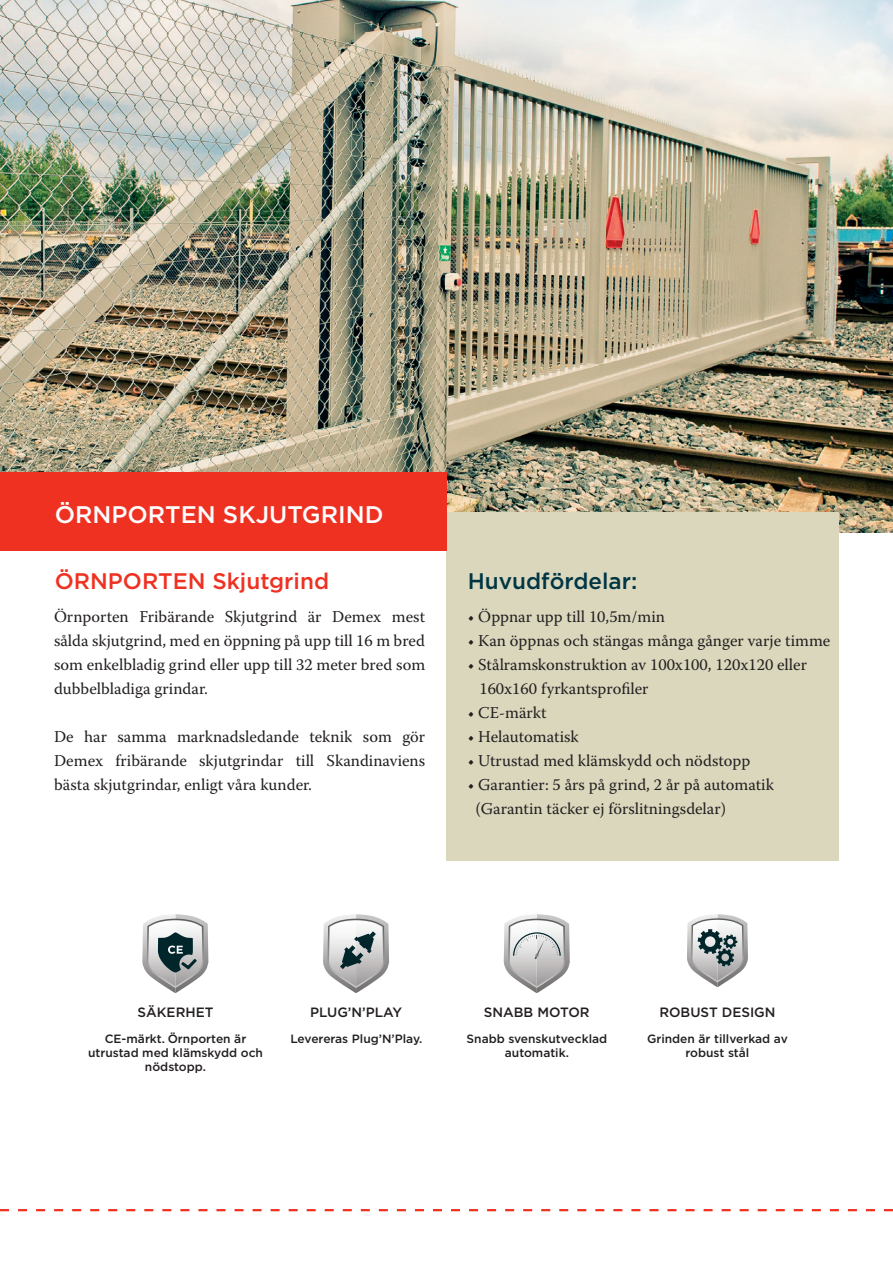
<style>
.page{position:relative;width:893px;height:1263px;background:#fff}
.page>*{position:absolute;margin:0;border:0;box-sizing:border-box;transform-origin:0 0}
.t1{font:500 24px "Gotham";color:#fff}
.t2{font:500 22.5px "Gotham";color:#ef3122}
.t3{font:500 22.5px "Gotham";color:#003644}
.t4{font:16.5px/24px "Warnock Pro";color:#231f20;text-align:justify}
.t5{font:500 13.5px "Gotham";color:#231f20}
.t6{font:500 12px/14.4px "Gotham";color:#231f20;text-align:center}
</style>
<div class="page">
<svg style="left:142px;top:914px;width:67px;height:79px"></svg>
<img style="left:0;top:0;width:893px;height:533px">
<div style="left:446px;top:512px;width:393px;height:348px;background:#dad7bd"></div>
<div style="left:0;top:472px;width:446px;height:79px;background:#ef3122"></div>
<svg style="left:687px;top:914px;width:61px;height:73px"></svg>
<svg style="left:323px;top:914px;width:66px;height:79px"></svg>
<svg style="left:504px;top:914px;width:66px;height:79px"></svg>
<svg style="left:0;top:1209px;width:893px;height:2px"></svg>
<h1 class="t1" style="left:55px;top:501px;width:330px">ÖRNPORTEN SKJUTGRIND</h1>
<h2 class="t2" style="left:55px;top:568px;width:276px">ÖRNPORTEN Skjutgrind</h2>
<p class="t4" style="left:54px;top:604px;width:373px">Örnporten Fribärande Skjutgrind är Demex mest sålda skjutgrind, med en öppning på upp till 16 m bred som enkelbladig grind eller upp till 32 meter bred som dubbelbladiga grindar.</p>
<p class="t4" style="left:54px;top:724px;width:373px">De har samma marknadsledande teknik som gör Demex fribärande skjutgrindar till Skandinaviens bästa skjutgrindar, enligt våra kunder.</p>
<h2 class="t3" style="left:468px;top:568px;width:171px">Huvudfördelar:</h2>
<p class="t4" style="left:468px;top:604px;width:199px">• Öppnar upp till 10,5m/min</p>
<p class="t4" style="left:468px;top:628px;width:364px">• Kan öppnas och stängas många gånger varje timme</p>
<p class="t4" style="left:479px;top:652px;width:329px;text-indent:-12px">• Stålramskonstruktion av 100x100, 120x120 eller<br>160x160 fyrkantsprofiler</p>
<p class="t4" style="left:468px;top:700px;width:80px">• CE-märkt</p>
<p class="t4" style="left:468px;top:724px;width:112px">• Helautomatisk</p>
<p class="t4" style="left:468px;top:748px;width:284px">• Utrustad med klämskydd och nödstopp</p>
<p class="t4" style="left:475px;top:772px;width:300px;text-indent:-8px">• Garantier: 5 års på grind, 2 år på automatik (Garantin täcker ej förslitningsdelar)</p>
<p class="t5" style="left:138px;top:1005px;width:77px">SÄKERHET</p>
<p class="t5" style="left:310px;top:1005px;width:94px">PLUG’N’PLAY</p>
<p class="t5" style="left:484px;top:1005px;width:107px">SNABB MOTOR</p>
<p class="t5" style="left:659px;top:1005px;width:118px">ROBUST DESIGN</p>
<p class="t6" style="left:88px;top:1031px;width:176px">CE-märkt. Örnporten är utrustad med klämskydd och nödstopp.</p>
<p class="t6" style="left:290px;top:1031px;width:134px">Levereras Plug’N’Play.</p>
<p class="t6" style="left:467px;top:1031px;width:142px">Snabb svenskutvecklad automatik.</p>
<p class="t6" style="left:647px;top:1031px;width:142px">Grinden är tillverkad av robust stål</p>
</div>
